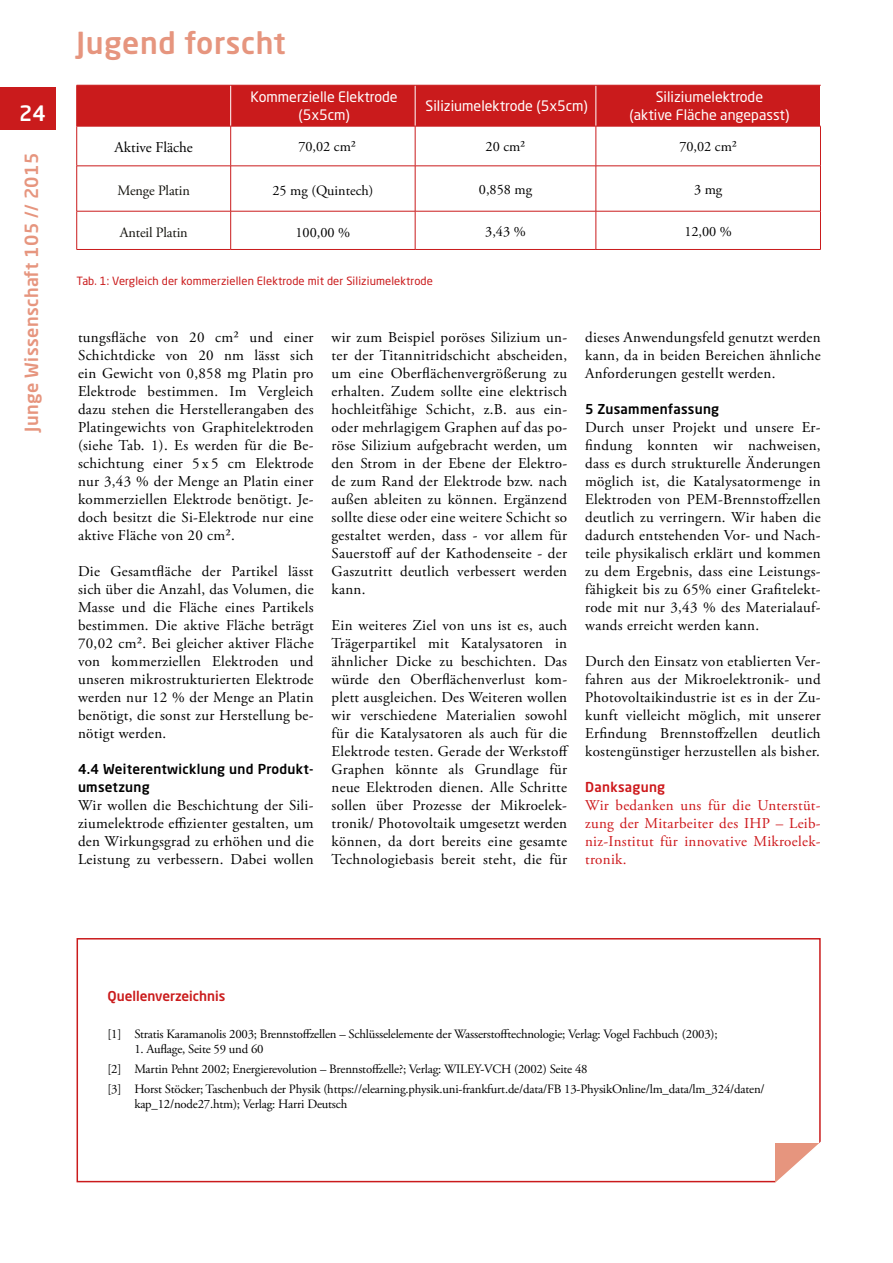
<style>
.page{position:relative;width:893px;height:1263px;background:#fff}
.page>*{position:absolute;margin:0;border:0;box-sizing:border-box;transform-origin:0 0}
.t1{font:500 30px "Neo Sans Std";letter-spacing:.02em;color:#e6957e}
.t2{font:500 21px "Neo Sans Std";color:#fff}
.t3{font:500 18px "Neo Sans Std";letter-spacing:.02em;color:#e6957e}
.t4{font:15px/18px "Adobe Garamond Pro";letter-spacing:.02em;color:#000;text-align:justify}
.t5{font:15px/18px "Adobe Garamond Pro";letter-spacing:.02em;color:#cd171a;text-align:justify}
.t6{font:15px "Adobe Garamond Pro";color:#000}
.t7{font:14.25px/18px "Neo Sans Std";color:#fff;text-align:center}
.t8{font:14.25px "Adobe Garamond Pro";color:#000}
.t9{font:14.25px "Adobe Garamond Pro";letter-spacing:-.01em;color:#12110c}
.t10{font:500 13.5px/18px "Neo Sans Std";letter-spacing:.02em;color:#000}
.t11{font:500 13.5px "Neo Sans Std";color:#ca1b1c}
.t12{font:500 13.5px "Neo Sans Std";letter-spacing:.02em;color:#cd171a}
.t13{font:12.75px/19.5px "Adobe Garamond Pro";letter-spacing:-.015em;color:#000}
.t14{font:11.25px "Neo Sans Std";letter-spacing:.01em;color:#ca1b1c}
</style>
<div class="page">
<div style="left:0;top:87px;width:56px;height:43px;background:#ca1b1c"></div>
<div style="left:77px;top:938px;width:744px;height:244px;border:2px solid #ca1b1c"></div>
<svg style="left:765px;top:1127px;width:56px;height:56px"></svg>
<div style="left:77px;top:86px;width:743px;height:40px;background:#ca1b1c"></div>
<hr style="left:230px;top:85px;width:1px;height:41px;background:#fff">
<hr style="left:415px;top:85px;width:1px;height:41px;background:#fff">
<hr style="left:596px;top:85px;width:1px;height:41px;background:#fff">
<hr style="left:77px;top:85px;width:154px;height:1px;background:#ca1b1c">
<hr style="left:76px;top:85px;width:1px;height:41px;background:#ca1b1c">
<hr style="left:231px;top:85px;width:184px;height:1px;background:#ca1b1c">
<hr style="left:415px;top:85px;width:181px;height:1px;background:#ca1b1c">
<hr style="left:596px;top:85px;width:225px;height:1px;background:#ca1b1c">
<hr style="left:77px;top:126px;width:154px;height:1px;background:#ca1b1c">
<hr style="left:231px;top:126px;width:184px;height:1px;background:#ca1b1c">
<hr style="left:415px;top:126px;width:181px;height:1px;background:#ca1b1c">
<hr style="left:596px;top:126px;width:225px;height:1px;background:#ca1b1c">
<hr style="left:76px;top:126px;width:1px;height:40px;background:#ca1b1c">
<hr style="left:230px;top:126px;width:1px;height:40px;background:#ca1b1c">
<hr style="left:415px;top:126px;width:1px;height:40px;background:#ca1b1c">
<hr style="left:596px;top:126px;width:1px;height:40px;background:#ca1b1c">
<hr style="left:820px;top:126px;width:1px;height:40px;background:#ca1b1c">
<hr style="left:77px;top:166px;width:154px;height:1px;background:#ca1b1c">
<hr style="left:76px;top:166px;width:1px;height:45px;background:#ca1b1c">
<hr style="left:231px;top:166px;width:184px;height:1px;background:#ca1b1c">
<hr style="left:230px;top:166px;width:1px;height:45px;background:#ca1b1c">
<hr style="left:415px;top:166px;width:181px;height:1px;background:#ca1b1c">
<hr style="left:415px;top:166px;width:1px;height:45px;background:#ca1b1c">
<hr style="left:596px;top:166px;width:225px;height:1px;background:#ca1b1c">
<hr style="left:596px;top:166px;width:1px;height:45px;background:#ca1b1c">
<hr style="left:820px;top:166px;width:1px;height:45px;background:#ca1b1c">
<hr style="left:77px;top:211px;width:154px;height:1px;background:#ca1b1c">
<hr style="left:76px;top:211px;width:1px;height:38px;background:#ca1b1c">
<hr style="left:231px;top:211px;width:184px;height:1px;background:#ca1b1c">
<hr style="left:230px;top:211px;width:1px;height:38px;background:#ca1b1c">
<hr style="left:415px;top:211px;width:181px;height:1px;background:#ca1b1c">
<hr style="left:415px;top:211px;width:1px;height:38px;background:#ca1b1c">
<hr style="left:596px;top:211px;width:225px;height:1px;background:#ca1b1c">
<hr style="left:596px;top:211px;width:1px;height:38px;background:#ca1b1c">
<hr style="left:820px;top:211px;width:1px;height:38px;background:#ca1b1c">
<hr style="left:77px;top:249px;width:154px;height:1px;background:#ca1b1c">
<hr style="left:231px;top:249px;width:184px;height:1px;background:#ca1b1c">
<hr style="left:415px;top:249px;width:181px;height:1px;background:#ca1b1c">
<hr style="left:596px;top:249px;width:225px;height:1px;background:#ca1b1c">
<h2 class="t2" style="left:19px;top:100px;width:28px">24</h2>
<p class="t3" style="left:20px;top:431px;width:280px;rotate:-90deg">Junge Wissenschaft 105 // 2015</p>
<h1 class="t1" style="left:77px;top:24px;width:211px">Jugend forscht</h1>
<p class="t7" style="left:251px;top:88px;width:149px">Kommerzielle Elektrode (5x5cm)</p>
<p class="t7" style="left:426px;top:97px;width:164px">Siliziumelektrode (5x5cm)</p>
<p class="t7" style="left:629px;top:88px;width:161px">Siliziumelektrode<br>(aktive Fläche angepasst)</p>
<p class="t6" style="left:115px;top:139px;width:80px">Aktive Fläche</p>
<p class="t8" style="left:298px;top:138px;width:59px">70,02 cm²</p>
<p class="t8" style="left:486px;top:138px;width:41px">20 cm²</p>
<p class="t8" style="left:679px;top:138px;width:59px">70,02 cm²</p>
<p class="t9" style="left:118px;top:182px;width:74px">Menge Platin</p>
<p class="t8" style="left:272px;top:182px;width:102px">25 mg (Quintech)</p>
<p class="t8" style="left:479px;top:181px;width:55px">0,858 mg</p>
<p class="t8" style="left:694px;top:181px;width:30px">3 mg</p>
<p class="t9" style="left:120px;top:224px;width:69px">Anteil Platin</p>
<p class="t8" style="left:296px;top:224px;width:56px">100,00 %</p>
<p class="t8" style="left:485px;top:223px;width:42px">3,43 %</p>
<p class="t8" style="left:684px;top:223px;width:49px">12,00 %</p>
<p class="t14" style="left:77px;top:274px;width:358px">Tab. 1: Vergleich der kommerziellen Elektrode mit der Siliziumelektrode</p>
<p class="t4" style="left:78px;top:329px;width:237px">tungsfläche von 20 cm² und einer Schichtdicke von 20 nm lässt sich ein Gewicht von 0,858 mg Platin pro Elektrode bestimmen. Im Vergleich dazu stehen die Herstellerangaben des Platingewichts von Graphitelektroden (siehe Tab. 1). Es werden für die Be&shy;schichtung einer 5 x 5 cm Elektrode nur 3,43 % der Menge an Platin einer kommerziellen Elektrode benötigt. Je&shy;doch besitzt die Si-Elektrode nur eine aktive Fläche von 20 cm².</p>
<p class="t4" style="left:78px;top:563px;width:237px">Die Gesamtfläche der Partikel lässt sich über die Anzahl, das Volumen, die Masse und die Fläche eines Partikels bestimmen. Die aktive Fläche beträgt 70,02 cm². Bei gleicher aktiver Fläche von kommerziellen Elektroden und unseren mikrostrukturierten Elektrode werden nur 12 % der Menge an Platin benötigt, die sonst zur Herstellung be&shy;nötigt werden.</p>
<p class="t10" style="left:78px;top:760px;width:237px">4.4 Weiterentwicklung und Produkt&shy;umsetzung</p>
<p class="t4" style="left:78px;top:797px;width:237px">Wir wollen die Beschichtung der Sili&shy;ziumelektrode effizienter gestalten, um den Wirkungsgrad zu erhöhen und die Leistung zu verbessern. Dabei wollen</p>
<p class="t4" style="left:332px;top:329px;width:237px">wir zum Beispiel poröses Silizium un&shy;ter der Titannitridschicht abscheiden, um eine Oberflächenvergrößerung zu erhalten. Zudem sollte eine elektrisch hochleitfähige Schicht, z.B. aus ein&shy;oder mehrlagigem Graphen auf das po&shy;röse Silizium aufgebracht werden, um den Strom in der Ebene der Elektro&shy;de zum Rand der Elektrode bzw. nach außen ableiten zu können. Ergänzend sollte diese oder eine weitere Schicht so gestaltet werden, dass - vor allem für Sauerstoff auf der Kathodenseite - der Gaszutritt deutlich verbessert werden kann.</p>
<p class="t4" style="left:332px;top:617px;width:239px">Ein weiteres Ziel von uns ist es, auch Trägerpartikel mit Katalysatoren in ähnlicher Dicke zu beschichten. Das würde den Oberflächenverlust kom&shy;plett ausgleichen. Des Weiteren wollen wir verschiedene Materialien sowohl für die Katalysatoren als auch für die Elektrode testen. Gerade der Werkstoff Graphen könnte als Grundlage für neue Elektroden dienen. Alle Schritte sollen über Prozesse der Mikroelek&shy;tronik/ Photovoltaik umgesetzt werden können, da dort bereits eine gesamte Technologiebasis bereit steht, die für</p>
<p class="t4" style="left:585px;top:329px;width:237px">dieses Anwendungsfeld genutzt werden kann, da in beiden Bereichen ähnliche Anforderungen gestellt werden.</p>
<p class="t10" style="left:585px;top:400px;width:136px">5 Zusammenfassung</p>
<p class="t4" style="left:585px;top:419px;width:237px">Durch unser Projekt und unsere Er&shy;findung konnten wir nachweisen, dass es durch strukturelle Änderungen möglich ist, die Katalysatormenge in Elektroden von PEM-Brennstoffzellen deutlich zu verringern. Wir haben die dadurch entstehenden Vor- und Nach&shy;teile physikalisch erklärt und kommen zu dem Ergebnis, dass eine Leistungs&shy;fähigkeit bis zu 65% einer Grafitelekt&shy;rode mit nur 3,43 % des Materialauf&shy;wands erreicht werden kann.</p>
<p class="t4" style="left:585px;top:653px;width:237px">Durch den Einsatz von etablierten Ver&shy;fahren aus der Mikroelektronik- und Photovoltaikindustrie ist es in der Zu&shy;kunft vielleicht möglich, mit unserer Erfindung Brennstoffzellen deutlich kostengünstiger herzustellen als bisher.</p>
<p class="t12" style="left:585px;top:779px;width:81px">Danksagung</p>
<p class="t5" style="left:585px;top:797px;width:237px">Wir bedanken uns für die Unterstüt&shy;zung der Mitarbeiter des IHP – Leib&shy;niz-Institut für innovative Mikroelek&shy;tronik.</p>
<p class="t11" style="left:107px;top:988px;width:119px">Quellenverzeichnis</p>
<p class="t13" style="left:107px;top:1025px;width:612px">[1] Stratis Karamanolis 2003; Brennstoffzellen – Schlüsselelemente der Wasserstofftechnologie; Verlag: Vogel Fachbuch (2003);</p>
<p class="t13" style="left:107px;top:1040px;width:659px;text-indent:27px">1. Auflage, Seite 59 und 60<br>[2] Martin Pehnt 2002; Energierevolution – Brennstoffzelle?; Verlag: WILEY-VCH (2002) Seite 48<br>[3] Horst Stöcker; Taschenbuch der Physik (https://elearning.physik.uni-frankfurt.de/data/FB 13-PhysikOnline/lm_data/lm_324/daten/</p>
<p class="t13" style="left:134px;top:1094px;width:214px">kap_12/node27.htm); Verlag: Harri Deutsch</p>
</div>
